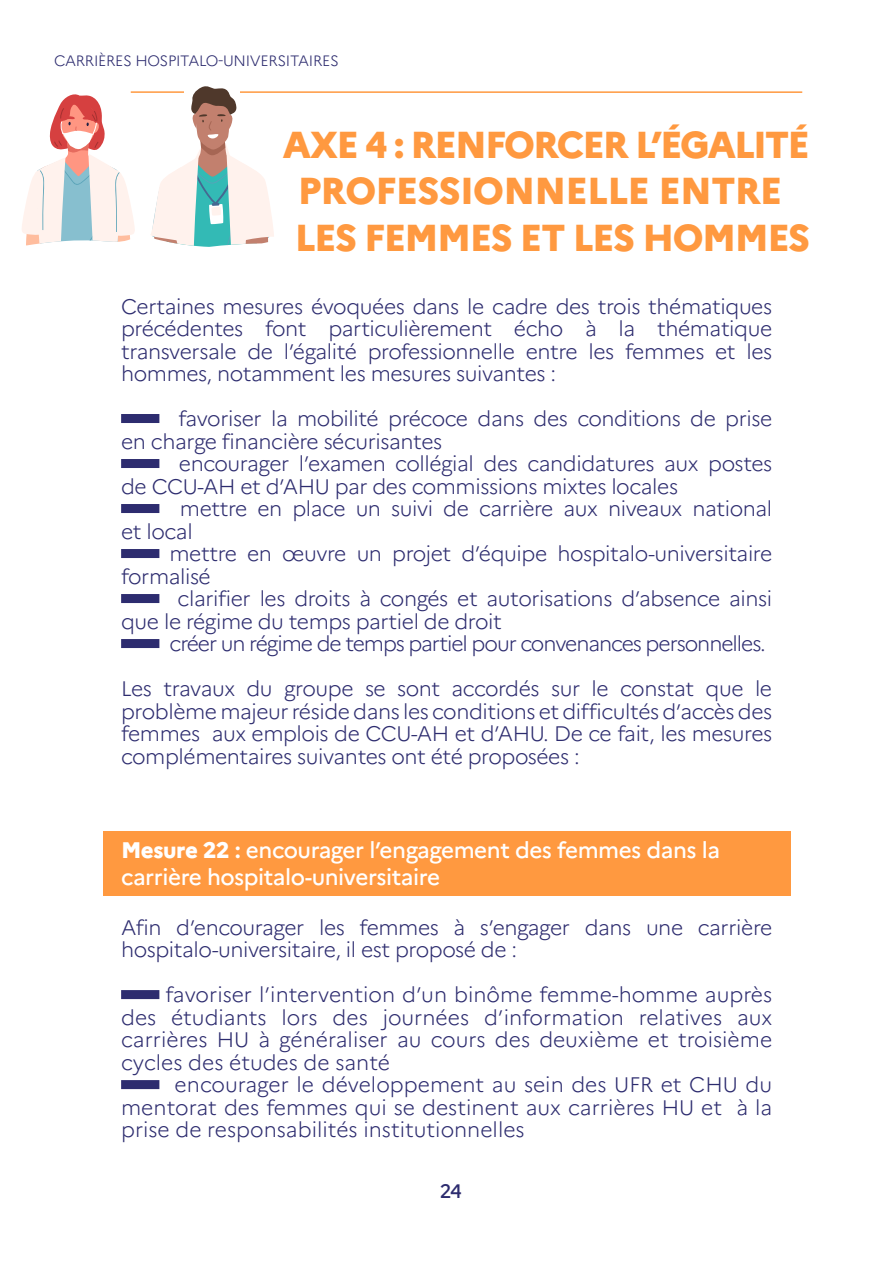
<style>
.page{position:relative;width:893px;height:1263px;background:#fff}
.page>*{position:absolute;margin:0;border:0;box-sizing:border-box;transform-origin:0 0}
.t1{font:800 37.5px/46.5px "Marianne";letter-spacing:-.04em;color:#ff9940;text-align:center}
.t2{font:500 22.5px/27px "Marianne";letter-spacing:-.02em;color:#fff}
.t3{font:300 21px/22.5px "Marianne";letter-spacing:-.02em;color:#2d2c6f}
.t4{font:300 21px/45px "Marianne";letter-spacing:-.05em;color:#2d2c6f}
.t5{font:500 19.5px "Marianne";color:#2d2c6f}
.t6{font:300 15px "Marianne";letter-spacing:-.02em;color:#2d2c6f}
.s1{font-weight:800}
.s2{font-weight:700}
</style>
<div class="page">
<hr style="left:131px;top:91px;width:671px;height:2px;background:#ff9940">
<div style="left:103px;top:832px;width:687px;height:64px;background:#ff9940"></div>
<div style="left:121px;top:414px;width:38px;height:9px;background:#2d2c6f"></div>
<div style="left:121px;top:459px;width:38px;height:9px;background:#2d2c6f"></div>
<div style="left:121px;top:504px;width:38px;height:9px;background:#2d2c6f"></div>
<div style="left:121px;top:549px;width:38px;height:9px;background:#2d2c6f"></div>
<div style="left:121px;top:594px;width:38px;height:9px;background:#2d2c6f"></div>
<div style="left:121px;top:639px;width:38px;height:9px;background:#2d2c6f"></div>
<div style="left:121px;top:990px;width:38px;height:9px;background:#2d2c6f"></div>
<div style="left:121px;top:1080px;width:38px;height:9px;background:#2d2c6f"></div>
<svg style="left:22px;top:92px;width:114px;height:153px"></svg>
<svg style="left:150px;top:86px;width:125px;height:161px"></svg>
<p class="t6" style="left:54px;top:51px;width:286px">CARRIÈRES HOSPITALO-UNIVERSITAIRES</p>
<h1 class="t1" style="left:283px;top:121px;width:529px">AXE 4 : RENFORCER L’ÉGALITÉ<br>PROFESSIONNELLE ENTRE<br>LES FEMMES ET LES HOMMES</h1>
<p class="t3" style="left:121px;top:295px;width:653px;text-align:justify">Certaines mesures évoquées dans le cadre des trois thématiques précédentes font particulièrement écho à la thématique transversale de l’égalité professionnelle entre les femmes et les hommes, notamment les mesures suivantes :</p>
<p class="t3" style="left:121px;top:407px;width:653px;text-indent:57px">favoriser la mobilité précoce dans des conditions de prise en charge financière sécurisantes</p>
<p class="t3" style="left:121px;top:452px;width:653px;text-indent:58px">encourager l’examen collégial des candidatures aux postes de CCU-AH et d’AHU par des commissions mixtes locales</p>
<p class="t3" style="left:121px;top:497px;width:653px;text-indent:59px">mettre en place un suivi de carrière aux niveaux national et local</p>
<p class="t3" style="left:121px;top:542px;width:653px;text-indent:48px">mettre en œuvre un projet d’équipe hospitalo-universitaire formalisé</p>
<p class="t3" style="left:121px;top:587px;width:653px;text-indent:56px">clarifier les droits à congés et autorisations d’absence ainsi que le régime du temps partiel de droit</p>
<p class="t4" style="left:121px;top:621px;width:653px;text-indent:48px">créer un régime de temps partiel pour convenances personnelles.<br>Les travaux du groupe se sont accordés sur le constat que le</p>
<p class="t3" style="left:121px;top:700px;width:653px;text-align:justify">problème majeur réside dans les conditions et difficultés d’accès des femmes aux emplois de CCU-AH et d’AHU. De ce fait, les mesures complémentaires suivantes ont été proposées :</p>
<p class="t2" style="left:121px;top:837px;width:601px"><span class="s1">Mesure 22</span> <span class="s2">:</span> encourager l’engagement des femmes dans la carrière hospitalo-universitaire</p>
<p class="t3" style="left:121px;top:916px;width:653px">Afin d’encourager les femmes à s’engager dans une carrière hospitalo-universitaire, il est proposé de :</p>
<p class="t3" style="left:121px;top:983px;width:653px;text-align:justify;text-indent:44px">favoriser l’intervention d’un binôme femme-homme auprès des étudiants lors des journées d’information relatives aux carrières HU à généraliser au cours des deuxième et troisième cycles des études de santé</p>
<p class="t3" style="left:121px;top:1073px;width:653px;text-align:justify;text-indent:54px">encourager le développement au sein des UFR et CHU du mentorat des femmes qui se destinent aux carrières HU et à la prise de responsabilités institutionnelles</p>
<p class="t5" style="left:440px;top:1179px;width:24px">24</p>
</div>
